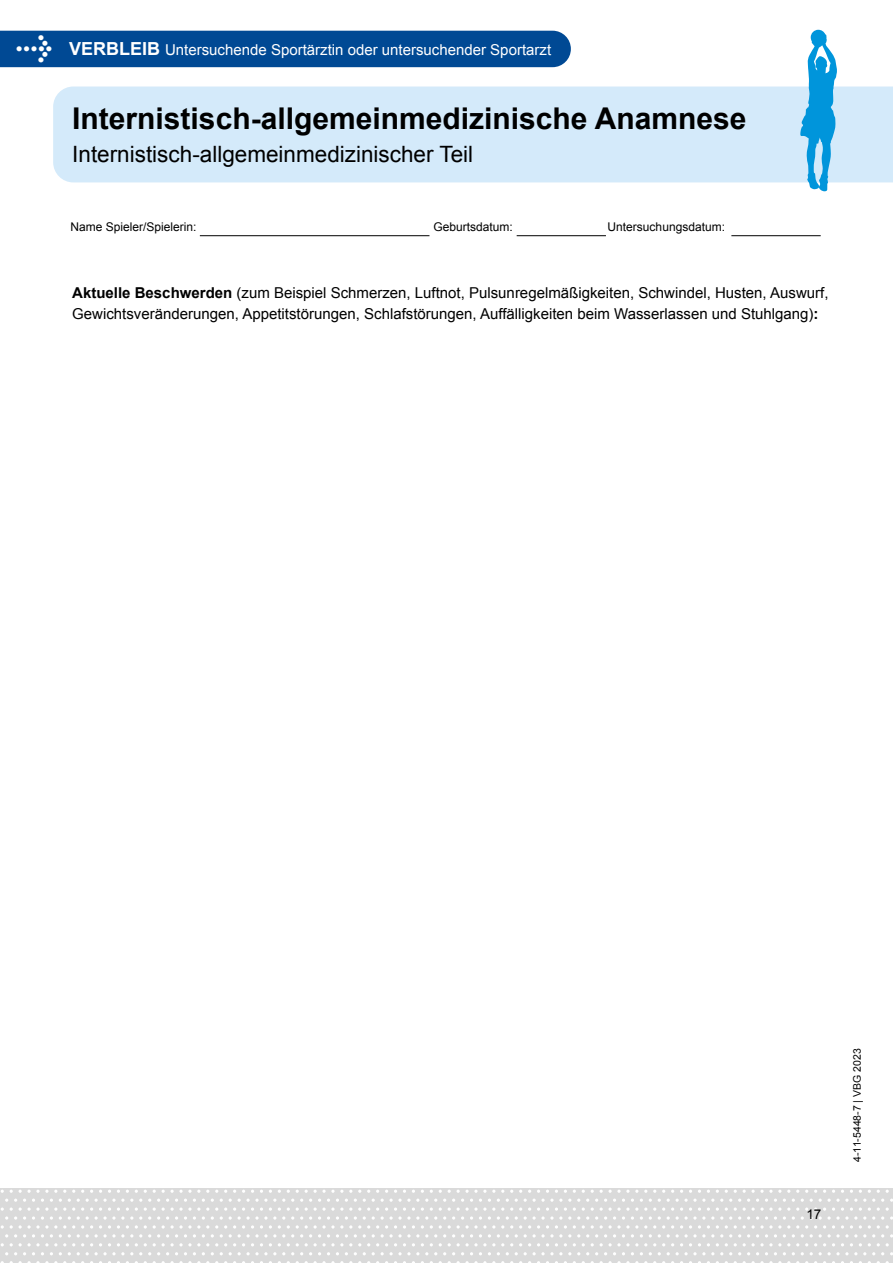
<style>
.page{position:relative;width:893px;height:1263px;background:#fff}
.page>*{position:absolute;margin:0;border:0;box-sizing:border-box;transform-origin:0 0}
.Arial_HL1{font:700 30px "Arial";color:#000}
.Arial_HL1-2{font:22.5px "Arial";color:#000}
.t1{font:15px/21px "Arial";color:#000}
.t2{font:15px "Arial";color:#fff}
.t3{font:13.5px "Arial";color:#000}
.t4{font:12px "Arial";color:#000}
.t5{font:10.5px "Arial";color:#000}
.s1{font-weight:700;font-size:18px}
.s2{font-weight:700}
</style>
<div class="page">
<div style="left:0;top:1188px;width:893px;height:75px;background:#dadada"></div>
<svg style="left:238px;top:1234px;width:38px;height:3px"></svg>
<svg style="left:381px;top:1234px;width:38px;height:3px"></svg>
<svg style="left:524px;top:1234px;width:38px;height:3px"></svg>
<svg style="left:667px;top:1234px;width:38px;height:3px"></svg>
<svg style="left:810px;top:1234px;width:38px;height:3px"></svg>
<svg style="left:238px;top:1252px;width:38px;height:3px"></svg>
<svg style="left:381px;top:1252px;width:38px;height:3px"></svg>
<svg style="left:524px;top:1252px;width:38px;height:3px"></svg>
<svg style="left:667px;top:1252px;width:38px;height:3px"></svg>
<svg style="left:810px;top:1252px;width:38px;height:3px"></svg>
<svg style="left:291px;top:1189px;width:142px;height:30px"></svg>
<svg style="left:434px;top:1189px;width:142px;height:30px"></svg>
<svg style="left:577px;top:1189px;width:142px;height:30px"></svg>
<svg style="left:720px;top:1189px;width:142px;height:30px"></svg>
<svg style="left:863px;top:1189px;width:30px;height:30px"></svg>
<svg style="left:162px;top:1225px;width:38px;height:3px"></svg>
<svg style="left:305px;top:1225px;width:38px;height:3px"></svg>
<svg style="left:448px;top:1225px;width:38px;height:3px"></svg>
<svg style="left:600px;top:1225px;width:38px;height:3px"></svg>
<svg style="left:743px;top:1225px;width:38px;height:3px"></svg>
<svg style="left:162px;top:1243px;width:38px;height:3px"></svg>
<svg style="left:305px;top:1243px;width:38px;height:3px"></svg>
<svg style="left:448px;top:1243px;width:38px;height:3px"></svg>
<svg style="left:600px;top:1243px;width:38px;height:3px"></svg>
<svg style="left:743px;top:1243px;width:38px;height:3px"></svg>
<svg style="left:162px;top:1261px;width:38px;height:2px"></svg>
<svg style="left:305px;top:1261px;width:38px;height:2px"></svg>
<svg style="left:448px;top:1261px;width:38px;height:2px"></svg>
<svg style="left:600px;top:1261px;width:38px;height:2px"></svg>
<svg style="left:743px;top:1261px;width:38px;height:2px"></svg>
<svg style="left:86px;top:1234px;width:47px;height:3px"></svg>
<svg style="left:86px;top:1252px;width:47px;height:3px"></svg>
<svg style="left:1px;top:1189px;width:146px;height:30px"></svg>
<svg style="left:148px;top:1189px;width:142px;height:30px"></svg>
<svg style="left:19px;top:1225px;width:38px;height:3px"></svg>
<svg style="left:19px;top:1243px;width:38px;height:3px"></svg>
<svg style="left:19px;top:1261px;width:38px;height:2px"></svg>
<div style="left:53px;top:87px;width:840px;height:95px;background:#d4eafa"></div>
<svg style="left:800px;top:30px;width:37px;height:162px"></svg>
<hr style="left:200px;top:235px;width:229px;height:1px;background:#000">
<hr style="left:517px;top:235px;width:89px;height:1px;background:#000">
<hr style="left:731px;top:235px;width:90px;height:1px;background:#000">
<div style="left:0;top:31px;width:571px;height:36px;background:#004994"></div>
<p class="t2" style="left:69px;top:40px;width:484px"><span class="s1">VERBLEIB</span> Untersuchende Sportärztin oder untersuchender Sportarzt</p>
<h1 class="Arial_HL1" style="left:72px;top:98px;width:676px">Internistisch-allgemeinmedizinische Anamnese</h1>
<h1 class="Arial_HL1-2" style="left:72px;top:139px;width:402px">Internistisch-allgemeinmedizinischer Teil</h1>
<p class="t4" style="left:71px;top:219px;width:128px">Name Spieler/Spielerin:</p>
<p class="t4" style="left:434px;top:219px;width:81px">Geburtsdatum:</p>
<p class="t4" style="left:608px;top:219px;width:119px">Untersuchungsdatum:</p>
<p class="t1" style="left:72px;top:282px;width:758px"><span class="s2">Aktuelle Beschwerden</span> (zum Beispiel Schmerzen, Luftnot, Pulsunregelmäßigkeiten, Schwindel, Husten, Auswurf,<br>Gewichtsveränderungen, Appetitstörungen, Schlafstörungen, Auffälligkeiten beim Wasserlassen und Stuhlgang)<span class="s2">:</span></p>
<p class="t3" style="left:806px;top:1206px;width:17px">17</p>
<p class="t5" style="left:850px;top:1162px;width:115px;rotate:-90deg">4-11-5448-7 | VBG 2023</p>
</div>
